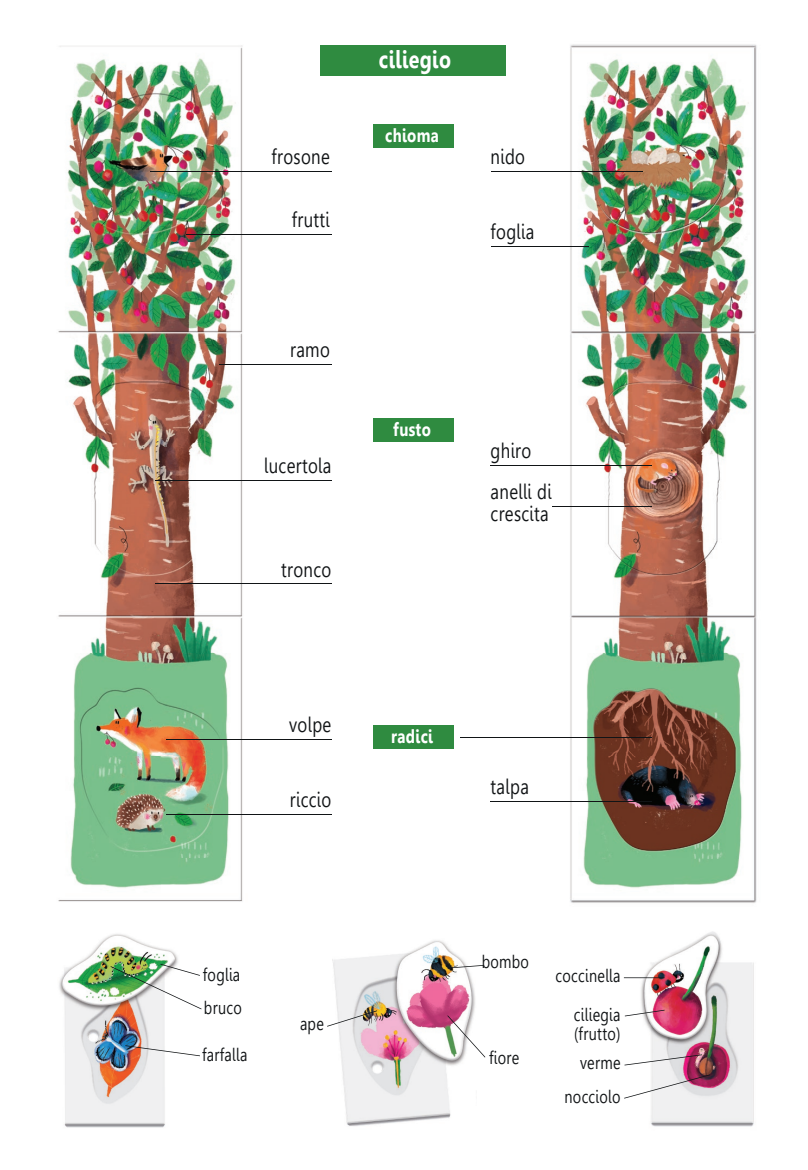
<style>
.page{position:relative;width:808px;height:1170px;background:#fff}
.page>*{position:absolute;margin:0;border:0;box-sizing:border-box;transform-origin:0 0}
.t1{font:700 24.45px "Leelawadee";letter-spacing:.02em;color:#fff;scale:.8 1}
.t2{font:21px/22.5px "Leelawadee";letter-spacing:.02em;color:#111416;scale:.8 1}
.t3{font:700 18.75px "Leelawadee";letter-spacing:.02em;color:#fff;scale:.8 1}
.t4{font:18px/38.8px "Leelawadee";letter-spacing:.02em;color:#111416;text-align:right;scale:.8 1}
</style>
<div class="page">
<img style="left:631px;top:931px;width:123px;height:196px">
<img style="left:327px;top:940px;width:148px;height:186px">
<img style="left:59px;top:934px;width:119px;height:194px">
<img style="left:58px;top:45px;width:193px;height:857px">
<img style="left:570px;top:44px;width:187px;height:859px">
<div style="left:373px;top:124px;width:80px;height:23px;background:#2f8b40"></div>
<div style="left:320px;top:45px;width:186px;height:31px;background:#2f8b40"></div>
<div style="left:373px;top:725px;width:80px;height:23px;background:#2f8b40"></div>
<div style="left:373px;top:418px;width:80px;height:23px;background:#2f8b40"></div>
<hr style="left:150px;top:171px;width:181px;height:1px;background:#111416">
<hr style="left:186px;top:234px;width:145px;height:1px;background:#111416">
<hr style="left:219px;top:364px;width:112px;height:1px;background:#111416">
<hr style="left:491px;top:171px;width:151px;height:1px;background:#111416">
<hr style="left:491px;top:246px;width:97px;height:1px;background:#111416">
<hr style="left:155px;top:480px;width:176px;height:1px;background:#111416">
<hr style="left:155px;top:583px;width:176px;height:1px;background:#111416">
<hr style="left:491px;top:465px;width:161px;height:1px;background:#111416">
<hr style="left:552px;top:506px;width:100px;height:1px;background:#111416">
<hr style="left:460px;top:737px;width:192px;height:1px;background:#111416">
<hr style="left:491px;top:801px;width:161px;height:1px;background:#111416">
<svg style="left:327px;top:1010px;width:50px;height:16px"></svg>
<svg style="left:448px;top:964px;width:36px;height:4px"></svg>
<svg style="left:447px;top:1015px;width:38px;height:42px"></svg>
<hr style="left:166px;top:738px;width:165px;height:1px;background:#111416">
<hr style="left:166px;top:813px;width:165px;height:1px;background:#111416">
<img style="left:111px;top:963px;width:91px;height:46px">
<svg style="left:125px;top:1045px;width:75px;height:11px"></svg>
<hr style="left:624px;top:977px;width:40px;height:1px;background:#111416">
<svg style="left:625px;top:1009px;width:40px;height:7px"></svg>
<svg style="left:624px;top:1054px;width:78px;height:11px"></svg>
<svg style="left:624px;top:1074px;width:86px;height:24px"></svg>
<p class="t1" style="left:379px;top:45px;width:92px">ciliegio</p>
<p class="t3" style="left:385px;top:125px;width:69px">chioma</p>
<p class="t2" style="left:272px;top:146px;width:74px">frosone</p>
<p class="t2" style="left:491px;top:146px;width:45px">nido</p>
<p class="t2" style="left:292px;top:209px;width:49px">frutti</p>
<p class="t2" style="left:290px;top:339px;width:51px">ramo</p>
<p class="t2" style="left:264px;top:455px;width:85px">lucertola</p>
<p class="t2" style="left:281px;top:558px;width:64px">tronco</p>
<p class="t2" style="left:289px;top:713px;width:54px">volpe</p>
<p class="t2" style="left:290px;top:788px;width:53px">riccio</p>
<p class="t2" style="left:491px;top:221px;width:56px">foglia</p>
<p class="t3" style="left:393px;top:418px;width:49px">fusto</p>
<p class="t2" style="left:491px;top:440px;width:52px">ghiro</p>
<p class="t2" style="left:491px;top:480px;width:78px">anelli di crescita</p>
<p class="t3" style="left:391px;top:725px;width:54px">radici</p>
<p class="t2" style="left:491px;top:775px;width:49px">talpa</p>
<p class="t4" style="left:482px;top:942px;width:61px">bombo</p>
<p class="t4" style="left:203px;top:955px;width:48px">foglia</p>
<p class="t4" style="left:556px;top:955px;width:83px">coccinella ciliegia</p>
<p class="t4" style="left:574px;top:1014px;width:60px">(frutto)</p>
<p class="t4" style="left:204px;top:987px;width:49px">bruco</p>
<p class="t4" style="left:300px;top:1004px;width:31px">ape</p>
<p class="t4" style="left:202px;top:1035px;width:58px">farfalla</p>
<p class="t4" style="left:489px;top:1038px;width:39px">fiore</p>
<p class="t4" style="left:580px;top:1043px;width:52px">verme</p>
<p class="t4" style="left:564px;top:1077px;width:72px">nocciolo</p>
</div>
